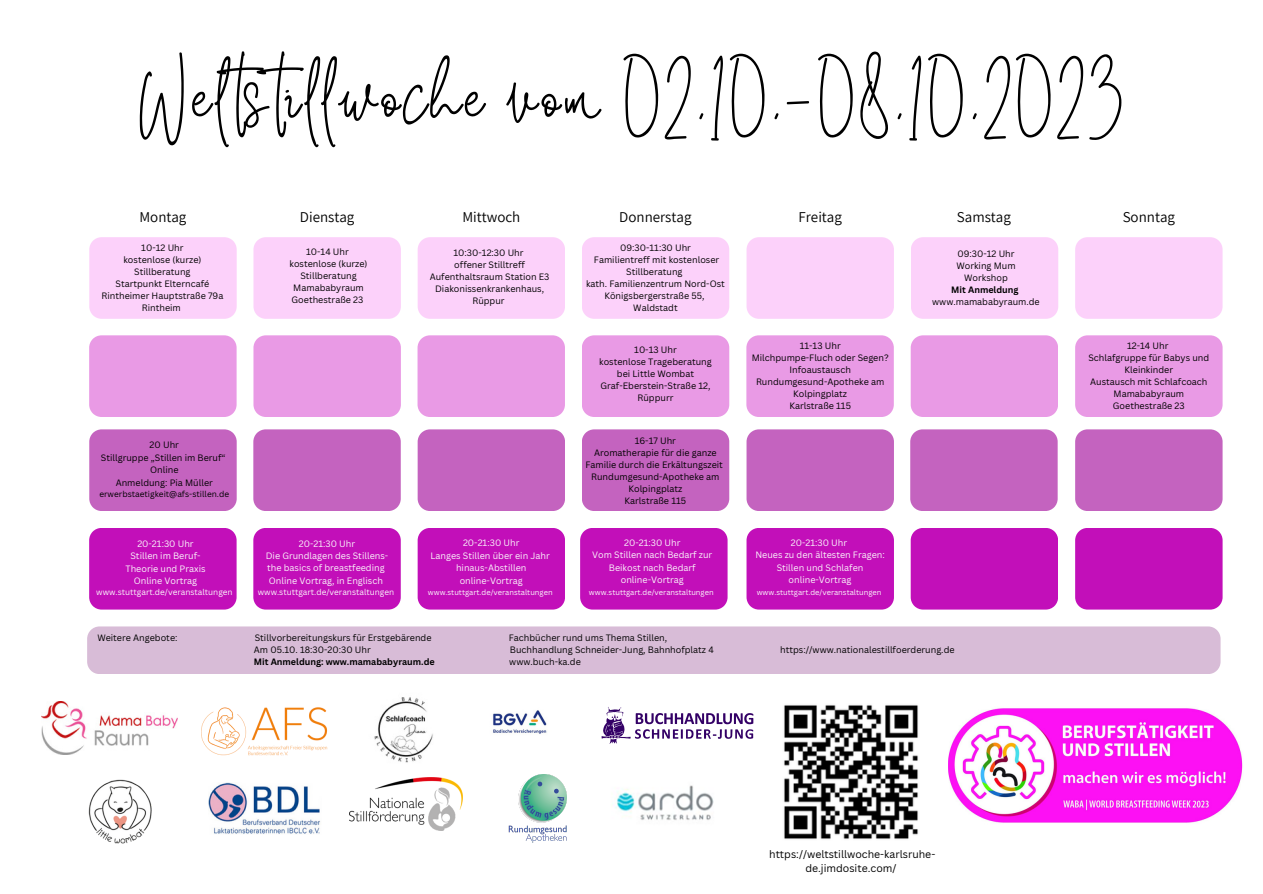
<style>
.page{position:relative;width:1263px;height:894px;background:#fff}
.page>*{position:absolute;margin:0;border:0;box-sizing:border-box;transform-origin:0 0}
.t1{font:57px "White Star";letter-spacing:.06em;color:#000}
.t2{font:15px "Assistant";color:#000}
.t3{font:10.5px/14px "Canva Sans";color:#000;text-align:center}
.t4{font:9px/12px "Canva Sans";color:#000;text-align:center}
.t5{font:9px/12.5px "Canva Sans";color:#fbf7fb;text-align:center}
.t6{font:700 9px "Canva Sans";color:#000}
.t7{font:8.25px "Canva Sans";color:#fbf7fb}
.t8{font:8.25px "Canva Sans";color:#000}
.t9{font:7.5px "Canva Sans";color:#fbf7fb}
</style>
<div class="page">
<div style="left:89px;top:237px;width:148px;height:82px;background:#fcd1fa"></div>
<div style="left:89px;top:335px;width:148px;height:82px;background:#e99ae5"></div>
<div style="left:89px;top:429px;width:148px;height:82px;background:#c463bf"></div>
<div style="left:89px;top:528px;width:148px;height:81px;background:#c20fb9"></div>
<div style="left:253px;top:237px;width:148px;height:82px;background:#fcd1fa"></div>
<div style="left:253px;top:335px;width:148px;height:82px;background:#e99ae5"></div>
<div style="left:253px;top:429px;width:148px;height:82px;background:#c463bf"></div>
<div style="left:253px;top:528px;width:148px;height:81px;background:#c20fb9"></div>
<div style="left:418px;top:237px;width:147px;height:82px;background:#fcd1fa"></div>
<div style="left:417px;top:335px;width:148px;height:82px;background:#e99ae5"></div>
<div style="left:418px;top:429px;width:147px;height:82px;background:#c463bf"></div>
<div style="left:418px;top:528px;width:147px;height:81px;background:#c20fb9"></div>
<div style="left:582px;top:237px;width:147px;height:82px;background:#fcd1fa"></div>
<div style="left:582px;top:335px;width:147px;height:82px;background:#e99ae5"></div>
<div style="left:582px;top:429px;width:147px;height:82px;background:#c463bf"></div>
<div style="left:580px;top:528px;width:148px;height:81px;background:#c20fb9"></div>
<div style="left:746px;top:237px;width:148px;height:82px;background:#fcd1fa"></div>
<div style="left:746px;top:335px;width:148px;height:82px;background:#e99ae5"></div>
<div style="left:746px;top:429px;width:148px;height:82px;background:#c463bf"></div>
<div style="left:746px;top:528px;width:148px;height:81px;background:#c20fb9"></div>
<div style="left:911px;top:237px;width:147px;height:82px;background:#fcd1fa"></div>
<div style="left:911px;top:335px;width:147px;height:82px;background:#e99ae5"></div>
<div style="left:910px;top:429px;width:148px;height:82px;background:#c463bf"></div>
<div style="left:911px;top:528px;width:147px;height:81px;background:#c20fb9"></div>
<div style="left:1075px;top:237px;width:147px;height:82px;background:#fcd1fa"></div>
<div style="left:1075px;top:335px;width:147px;height:82px;background:#e99ae5"></div>
<div style="left:1075px;top:429px;width:147px;height:82px;background:#c463bf"></div>
<img style="left:949px;top:708px;width:294px;height:115px">
<div style="left:1075px;top:527px;width:147px;height:82px;background:#c20fb9;border-radius:12px"></div>
<div style="left:87px;top:626px;width:1133px;height:48px;background:#d8bcd7;border-radius:12px"></div>
<img style="left:374px;top:697px;width:59px;height:66px">
<img style="left:88px;top:779px;width:64px;height:65px">
<img style="left:784px;top:705px;width:134px;height:134px">
<img style="left:41px;top:701px;width:136px;height:53px">
<img style="left:201px;top:707px;width:127px;height:48px">
<img style="left:209px;top:782px;width:111px;height:52px">
<img style="left:349px;top:777px;width:114px;height:53px">
<img style="left:508px;top:774px;width:59px;height:68px">
<svg style="left:601px;top:707px;width:152px;height:36px"></svg>
<img style="left:615px;top:785px;width:99px;height:35px">
<img style="left:493px;top:710px;width:54px;height:24px">
<p class="t1" style="left:135px;top:82px;width:990px">Weltstillwoche vom 02.10.-08.10.2023</p>
<p class="t2" style="left:139px;top:206px;width:49px">Montag</p>
<p class="t2" style="left:300px;top:206px;width:56px">Dienstag</p>
<p class="t2" style="left:462px;top:206px;width:59px">Mittwoch</p>
<p class="t2" style="left:619px;top:206px;width:74px">Donnerstag</p>
<p class="t2" style="left:798px;top:206px;width:45px">Freitag</p>
<p class="t2" style="left:957px;top:206px;width:56px">Samstag</p>
<p class="t2" style="left:1123px;top:206px;width:54px">Sonntag</p>
<p class="t4" style="left:141px;top:241px;width:44px">10-12 Uhr</p>
<p class="t4" style="left:123px;top:253px;width:79px">kostenlose (kurze)<br>Stillberatung</p>
<p class="t4" style="left:116px;top:277px;width:95px">Startpunkt Elterncafé</p>
<p class="t4" style="left:101px;top:289px;width:123px">Rintheimer Hauptstraße 79a</p>
<p class="t4" style="left:142px;top:301px;width:41px">Rintheim</p>
<p class="t4" style="left:620px;top:241px;width:73px">09:30-11:30 Uhr</p>
<p class="t4" style="left:594px;top:253px;width:127px">Familientreff mit kostenloser</p>
<p class="t4" style="left:626px;top:265px;width:58px">Stillberatung</p>
<p class="t4" style="left:586px;top:277px;width:140px">kath. Familienzentrum Nord-Ost</p>
<p class="t4" style="left:604px;top:289px;width:101px">Königsbergerstraße 55,</p>
<p class="t4" style="left:633px;top:301px;width:46px">Waldstadt</p>
<p class="t4" style="left:634px;top:343px;width:44px">10-13 Uhr</p>
<p class="t4" style="left:599px;top:355px;width:114px">kostenlose Trageberatung</p>
<p class="t4" style="left:617px;top:367px;width:79px">bei Little Wombat</p>
<p class="t4" style="left:600px;top:379px;width:112px">Graf-Eberstein-Straße 12,</p>
<p class="t4" style="left:637px;top:391px;width:37px">Rüppurr</p>
<p class="t4" style="left:635px;top:434px;width:43px">16-17 Uhr</p>
<p class="t4" style="left:585px;top:446px;width:139px">Aromatherapie für die ganze<br>Familie durch die Erkältungszeit</p>
<p class="t4" style="left:591px;top:470px;width:130px">Rundumgesund-Apotheke am<br>Kolpingplatz</p>
<p class="t4" style="left:624px;top:494px;width:63px">Karlstraße 115</p>
<p class="t4" style="left:306px;top:245px;width:44px">10-14 Uhr</p>
<p class="t4" style="left:290px;top:257px;width:79px">kostenlose (kurze)<br>Stillberatung</p>
<p class="t4" style="left:293px;top:281px;width:72px">Mamababyraum</p>
<p class="t4" style="left:292px;top:293px;width:73px">Goethestraße 23</p>
<p class="t4" style="left:453px;top:246px;width:72px">10:30-12:30 Uhr</p>
<p class="t4" style="left:454px;top:258px;width:72px">offener Stilltreff</p>
<p class="t4" style="left:430px;top:270px;width:121px">Aufenthaltsraum Station E3</p>
<p class="t4" style="left:435px;top:282px;width:111px">Diakonissenkrankenhaus,<br>Rüppur</p>
<p class="t4" style="left:957px;top:247px;width:59px">09:30-12 Uhr</p>
<p class="t4" style="left:956px;top:259px;width:61px">Working Mum</p>
<p class="t4" style="left:964px;top:271px;width:45px">Workshop</p>
<p class="t6" style="left:951px;top:283px;width:69px">Mit Anmeldung</p>
<p class="t4" style="left:932px;top:295px;width:109px">www.mamababyraum.de</p>
<p class="t4" style="left:800px;top:339px;width:43px">11-13 Uhr</p>
<p class="t4" style="left:752px;top:351px;width:139px">Milchpumpe-Fluch oder Segen?</p>
<p class="t4" style="left:789px;top:363px;width:63px">Infoaustausch</p>
<p class="t4" style="left:756px;top:375px;width:130px">Rundumgesund-Apotheke am<br>Kolpingplatz</p>
<p class="t4" style="left:789px;top:399px;width:63px">Karlstraße 115</p>
<p class="t4" style="left:1127px;top:339px;width:43px">12-14 Uhr</p>
<p class="t4" style="left:1088px;top:351px;width:122px">Schlafgruppe für Babys und<br>Kleinkinder</p>
<p class="t4" style="left:1090px;top:375px;width:119px">Austausch mit Schlafcoach</p>
<p class="t4" style="left:1113px;top:387px;width:72px">Mamababyraum</p>
<p class="t4" style="left:1113px;top:399px;width:73px">Goethestraße 23</p>
<p class="t4" style="left:150px;top:438px;width:31px">20 Uhr</p>
<p class="t4" style="left:101px;top:451px;width:126px">Stillgruppe „Stillen im Beruf“</p>
<p class="t4" style="left:150px;top:463px;width:30px">Online</p>
<p class="t4" style="left:116px;top:476px;width:99px">Anmeldung: Pia Müller</p>
<p class="t8" style="left:99px;top:487px;width:131px">erwerbstaetigkeit@afs-stillen.de</p>
<p class="t5" style="left:137px;top:537px;width:58px">20-21:30 Uhr</p>
<p class="t5" style="left:130px;top:549px;width:72px">Stillen im Beruf-</p>
<p class="t5" style="left:125px;top:561px;width:82px">Theorie und Praxis</p>
<p class="t5" style="left:134px;top:574px;width:65px">Online Vortrag</p>
<p class="t7" style="left:96px;top:585px;width:138px">www.stuttgart.de/veranstaltungen</p>
<p class="t5" style="left:299px;top:537px;width:58px">20-21:30 Uhr</p>
<p class="t5" style="left:266px;top:549px;width:124px">Die Grundlagen des Stillens-</p>
<p class="t5" style="left:267px;top:561px;width:119px">the basics of breastfeeding</p>
<p class="t5" style="left:269px;top:574px;width:116px">Online Vortrag, in Englisch</p>
<p class="t7" style="left:258px;top:585px;width:138px">www.stuttgart.de/veranstaltungen</p>
<p class="t5" style="left:463px;top:536px;width:58px">20-21:30 Uhr</p>
<p class="t5" style="left:430px;top:548px;width:121px">Langes Stillen über ein Jahr</p>
<p class="t5" style="left:456px;top:561px;width:72px">hinaus-Abstillen</p>
<p class="t5" style="left:460px;top:573px;width:65px">online-Vortrag</p>
<p class="t9" style="left:428px;top:586px;width:126px">www.stuttgart.de/veranstaltungen</p>
<p class="t5" style="left:624px;top:536px;width:58px">20-21:30 Uhr</p>
<p class="t5" style="left:592px;top:548px;width:122px">Vom Stillen nach Bedarf zur<br>Beikost nach Bedarf</p>
<p class="t5" style="left:621px;top:573px;width:65px">online-Vortrag</p>
<p class="t9" style="left:589px;top:586px;width:126px">www.stuttgart.de/veranstaltungen</p>
<p class="t5" style="left:791px;top:536px;width:58px">20-21:30 Uhr</p>
<p class="t5" style="left:755px;top:548px;width:131px">Neues zu den ältesten Fragen:<br>Stillen und Schlafen</p>
<p class="t5" style="left:789px;top:573px;width:65px">online-Vortrag</p>
<p class="t9" style="left:757px;top:586px;width:126px">www.stuttgart.de/veranstaltungen</p>
<p class="t4" style="left:97px;top:631px;width:82px">Weitere Angebote:</p>
<p class="t4" style="left:255px;top:631px;width:178px">Stillvorbereitungskurs für Erstgebärende</p>
<p class="t4" style="left:509px;top:631px;width:160px">Fachbücher rund ums Thema Stillen,</p>
<p class="t4" style="left:254px;top:643px;width:118px">Am 05.10. 18:30-20:30 Uhr</p>
<p class="t4" style="left:510px;top:643px;width:205px">Buchhandlung Schneider-Jung, Bahnhofplatz 4</p>
<p class="t4" style="left:780px;top:643px;width:176px">https://www.nationalestillfoerderung.de</p>
<p class="t6" style="left:254px;top:655px;width:182px">Mit Anmeldung: www.mamababyraum.de</p>
<p class="t4" style="left:509px;top:655px;width:73px">www.buch-ka.de</p>
<p class="t3" style="left:769px;top:846px;width:168px">https://weltstillwoche-karlsruhe&shy;de.jimdosite.com/</p>
</div>
